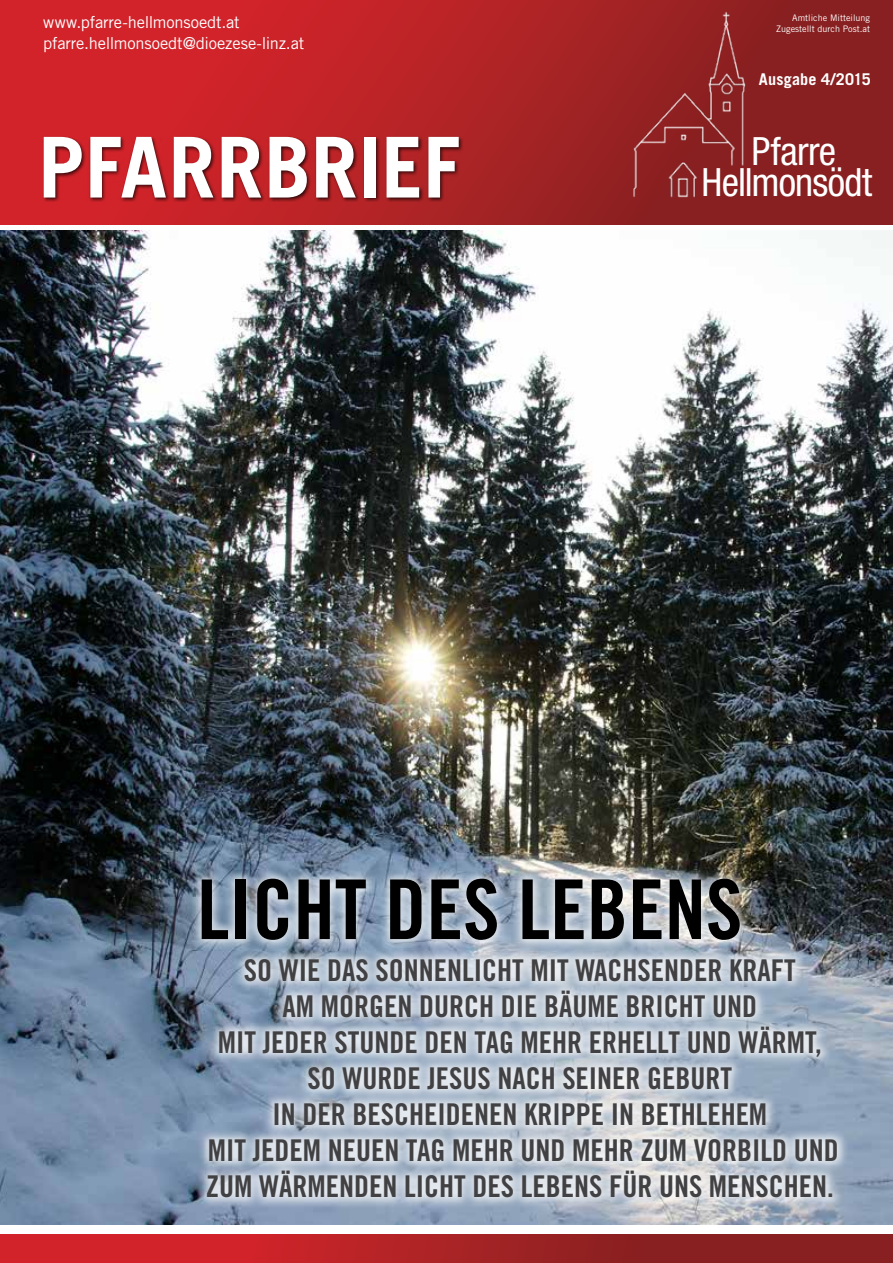
<style>
.page{position:relative;width:893px;height:1263px;background:#fff}
.page>*{position:absolute;margin:0;border:0;box-sizing:border-box;transform-origin:0 0}
.t1{font:700 84px "Trade Gothic LT";letter-spacing:.005em;color:#fff}
.t2{font:82.5px "Trade Gothic LT Bold Cond Twenty";color:#000}
.t3{font:condensed 39px/30.6px "Helvetica Neue LT";letter-spacing:-.02em;color:#fff;text-align:center}
.t4{font:30px/36px "Trade Gothic LT Bold Cond Twenty";color:#414042;text-align:center}
.t5{font:16.5px "Trade Gothic LT";letter-spacing:-.01em;color:#fff}
.t6{font:700 16.2px "Trade Gothic LT";letter-spacing:.01em;color:#fff}
.t7{font:9px "Trade Gothic LT";color:#fff}
</style>
<div class="page">
<div style="left:0;top:0;width:893px;height:224px;background:linear-gradient(to right,#e0252c,#7f201f)"></div>
<img style="left:0;top:231px;width:893px;height:994px">
<div style="left:42px;top:135px;width:421px;height:67px;background:#000;opacity:.75"></div>
<svg style="left:0;top:1234px;width:893px;height:29px;background:#ac2125"></svg>
<div style="left:190px;top:867px;width:562px;height:84px;background:#fff;opacity:.75"></div>
<div style="left:196px;top:947px;width:653px;height:262px;background:#fff;opacity:.75"></div>
<img style="left:614px;top:9px;width:263px;height:199px">
<p class="t7" style="left:792px;top:12px;width:79px">Amtliche Mitteilung</p>
<p class="t5" style="left:43px;top:12px;width:198px">www.pfarre-hellmonsoedt.at</p>
<p class="t7" style="left:776px;top:23px;width:95px">Zugestellt durch Post.at</p>
<p class="t5" style="left:43px;top:33px;width:262px">pfarre.hellmonsoedt@dioezese-linz.at</p>
<h1 class="t1" style="left:38px;top:116px;width:424px">PFARRBRIEF</h1>
<p class="t6" style="left:759px;top:69px;width:113px">Ausgabe 4/2015</p>
<h3 class="t3" style="left:701px;top:136px;width:172px">Pfarre<br>Hellmonsödt</h3>
<h2 class="t2" style="left:197px;top:859px;width:547px">LICHT DES LEBENS</h2>
<p class="t4" style="left:206px;top:952px;width:634px">SO WIE DAS SONNENLICHT MIT WACHSENDER KRAFT<br>AM MORGEN DURCH DIE BÄUME BRICHT UND<br>MIT JEDER STUNDE DEN TAG MEHR ERHELLT UND WÄRMT, SO WURDE JESUS NACH SEINER GEBURT<br>IN DER BESCHEIDENEN KRIPPE IN BETHLEHEM<br>MIT JEDEM NEUEN TAG MEHR UND MEHR ZUM VORBILD UND ZUM WÄRMENDEN LICHT DES LEBENS FÜR UNS MENSCHEN.</p>
</div>
